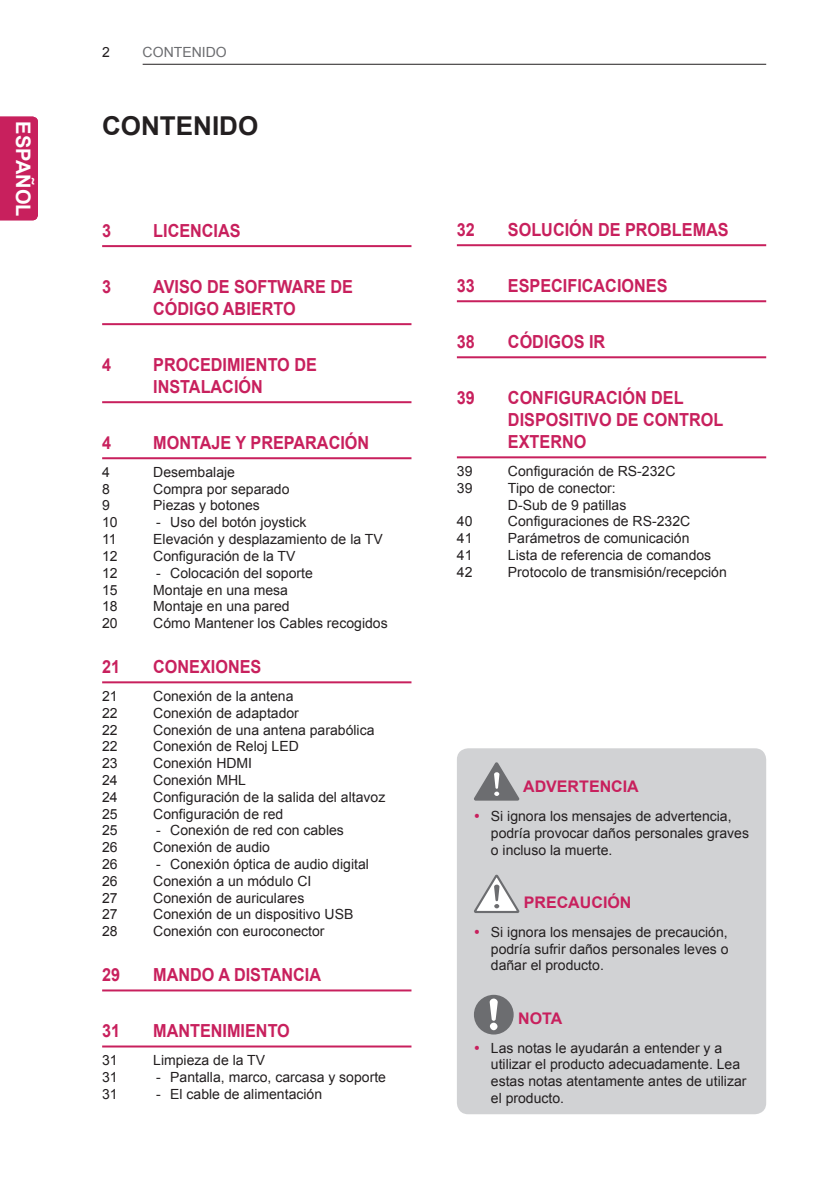
<style>
.page{position:relative;width:840px;height:1191px;background:#fff}
.page>*{position:absolute;margin:0;border:0;box-sizing:border-box;transform-origin:0 0}
.t1{font:700 26px "Arial";color:#231f20}
.t2{font:700 20px "Arial";color:#fff}
.t3{font:700 18px/22px "Arial";color:#c8205d;scale:.9 1}
.t4{font:700 16px "Arial";color:#c8205d}
.t5{font:14px/16.8px "Arial";color:#231f20}
.t6{font:14px "Arial";color:#6c6d70}
.t7{font:700 14px "Arial";color:#fff}
</style>
<div class="page">
<div style="left:0;top:117px;width:38px;height:103px;background:#c8205d"></div>
<hr style="left:142px;top:64px;width:623px;height:1px;background:#231f20">
<hr style="left:102px;top:245px;width:309px;height:2px;background:#c8205d">
<hr style="left:102px;top:323px;width:309px;height:2px;background:#c8205d">
<hr style="left:102px;top:401px;width:309px;height:2px;background:#c8205d">
<hr style="left:102px;top:457px;width:309px;height:2px;background:#c8205d">
<hr style="left:102px;top:681px;width:309px;height:2px;background:#c8205d">
<hr style="left:102px;top:989px;width:309px;height:2px;background:#c8205d">
<hr style="left:102px;top:1045px;width:309px;height:2px;background:#c8205d">
<hr style="left:456px;top:244px;width:309px;height:2px;background:#c8205d">
<hr style="left:456px;top:300px;width:309px;height:2px;background:#c8205d">
<hr style="left:456px;top:356px;width:309px;height:2px;background:#c8205d">
<hr style="left:456px;top:456px;width:309px;height:2px;background:#c8205d">
<div style="left:456px;top:748px;width:309px;height:366px;background:#d1d2d4;border-radius:11px"></div>
<svg style="left:474px;top:762px;width:45px;height:38px"></svg>
<svg style="left:474px;top:874px;width:45px;height:39px"></svg>
<svg style="left:474px;top:994px;width:39px;height:40px"></svg>
<svg style="left:489px;top:1022px;width:8px;height:8px"></svg>
<h2 class="t2" style="left:36px;top:121px;width:97px;rotate:90deg">ESPAÑOL</h2>
<p class="t7" style="left:35px;top:154px;width:32px;rotate:90deg">ENG</p>
<p class="t5" style="left:102px;top:44px;width:9px">2</p>
<p class="t6" style="left:142px;top:43px;width:85px">CONTENIDO</p>
<h1 class="t1" style="left:102px;top:109px;width:158px">CONTENIDO</h1>
<p class="t3" style="left:102px;top:220px;width:12px">3</p>
<p class="t3" style="left:153px;top:220px;width:99px">LICENCIAS</p>
<p class="t3" style="left:102px;top:276px;width:12px">3</p>
<p class="t3" style="left:153px;top:276px;width:223px">AVISO DE SOFTWARE DE<br>CÓDIGO ABIERTO</p>
<p class="t3" style="left:102px;top:354px;width:12px">4</p>
<p class="t3" style="left:153px;top:354px;width:183px">PROCEDIMIENTO DE<br>INSTALACIÓN</p>
<p class="t3" style="left:102px;top:432px;width:12px">4</p>
<p class="t3" style="left:153px;top:432px;width:241px">MONTAJE Y PREPARACIÓN</p>
<p class="t5" style="left:102px;top:464px;width:9px">4</p>
<p class="t5" style="left:153px;top:464px;width:83px">Desembalaje</p>
<p class="t5" style="left:102px;top:480px;width:9px">8</p>
<p class="t5" style="left:153px;top:480px;width:138px">Compra por separado</p>
<p class="t5" style="left:102px;top:497px;width:9px">9</p>
<p class="t5" style="left:153px;top:497px;width:108px">Piezas y botones</p>
<p class="t5" style="left:102px;top:514px;width:17px">10</p>
<p class="t5" style="left:156px;top:514px;width:152px">- Uso del botón joystick</p>
<p class="t5" style="left:102px;top:531px;width:16px">11</p>
<p class="t5" style="left:153px;top:531px;width:231px">Elevación y desplazamiento de la TV</p>
<p class="t5" style="left:102px;top:548px;width:17px">12</p>
<p class="t5" style="left:153px;top:548px;width:144px">Configuración de la TV</p>
<p class="t5" style="left:102px;top:564px;width:17px">12</p>
<p class="t5" style="left:156px;top:564px;width:158px">- Colocación del soporte</p>
<p class="t5" style="left:102px;top:581px;width:17px">15</p>
<p class="t5" style="left:153px;top:581px;width:136px">Montaje en una mesa</p>
<p class="t5" style="left:102px;top:598px;width:17px">18</p>
<p class="t5" style="left:153px;top:598px;width:138px">Montaje en una pared</p>
<p class="t5" style="left:102px;top:615px;width:17px">20</p>
<p class="t5" style="left:153px;top:615px;width:236px">Cómo Mantener los Cables recogidos</p>
<p class="t3" style="left:102px;top:656px;width:22px">21</p>
<p class="t3" style="left:153px;top:656px;width:122px">CONEXIONES</p>
<p class="t5" style="left:102px;top:688px;width:17px">21</p>
<p class="t5" style="left:153px;top:688px;width:142px">Conexión de la antena</p>
<p class="t5" style="left:102px;top:704px;width:17px">22</p>
<p class="t5" style="left:153px;top:704px;width:147px">Conexión de adaptador</p>
<p class="t5" style="left:102px;top:721px;width:17px">22</p>
<p class="t5" style="left:153px;top:721px;width:223px">Conexión de una antena parabólica</p>
<p class="t5" style="left:102px;top:738px;width:17px">22</p>
<p class="t5" style="left:153px;top:738px;width:147px">Conexión de Reloj LED</p>
<p class="t5" style="left:102px;top:755px;width:17px">23</p>
<p class="t5" style="left:153px;top:755px;width:100px">Conexión HDMI</p>
<p class="t5" style="left:102px;top:772px;width:17px">24</p>
<p class="t5" style="left:153px;top:772px;width:94px">Conexión MHL</p>
<p class="t5" style="left:102px;top:788px;width:17px">24</p>
<p class="t5" style="left:153px;top:788px;width:233px">Configuración de la salida del altavoz</p>
<p class="t5" style="left:102px;top:805px;width:17px">25</p>
<p class="t5" style="left:153px;top:805px;width:131px">Configuración de red</p>
<p class="t5" style="left:102px;top:822px;width:17px">25</p>
<p class="t5" style="left:156px;top:822px;width:189px">- Conexión de red con cables</p>
<p class="t5" style="left:102px;top:839px;width:17px">26</p>
<p class="t5" style="left:153px;top:839px;width:118px">Conexión de audio</p>
<p class="t5" style="left:102px;top:856px;width:17px">26</p>
<p class="t5" style="left:156px;top:856px;width:214px">- Conexión óptica de audio digital</p>
<p class="t5" style="left:102px;top:872px;width:17px">26</p>
<p class="t5" style="left:153px;top:872px;width:159px">Conexión a un módulo CI</p>
<p class="t5" style="left:102px;top:889px;width:17px">27</p>
<p class="t5" style="left:153px;top:889px;width:152px">Conexión de auriculares</p>
<p class="t5" style="left:102px;top:906px;width:17px">27</p>
<p class="t5" style="left:153px;top:906px;width:201px">Conexión de un dispositivo USB</p>
<p class="t5" style="left:102px;top:923px;width:17px">28</p>
<p class="t5" style="left:153px;top:923px;width:173px">Conexión con euroconector</p>
<p class="t3" style="left:102px;top:964px;width:22px">29</p>
<p class="t3" style="left:153px;top:964px;width:188px">MANDO A DISTANCIA</p>
<p class="t3" style="left:102px;top:1020px;width:22px">31</p>
<p class="t3" style="left:153px;top:1020px;width:153px">MANTENIMIENTO</p>
<p class="t5" style="left:102px;top:1052px;width:17px">31</p>
<p class="t5" style="left:153px;top:1052px;width:113px">Limpieza de la TV</p>
<p class="t5" style="left:102px;top:1068px;width:17px">31</p>
<p class="t5" style="left:156px;top:1068px;width:231px">- Pantalla, marco, carcasa y soporte</p>
<p class="t5" style="left:102px;top:1085px;width:17px">31</p>
<p class="t5" style="left:156px;top:1085px;width:167px">- El cable de alimentación</p>
<p class="t3" style="left:456px;top:219px;width:22px">32</p>
<p class="t3" style="left:507px;top:219px;width:247px">SOLUCIÓN DE PROBLEMAS</p>
<p class="t3" style="left:456px;top:275px;width:22px">33</p>
<p class="t3" style="left:507px;top:275px;width:179px">ESPECIFICACIONES</p>
<p class="t3" style="left:456px;top:331px;width:22px">38</p>
<p class="t3" style="left:507px;top:331px;width:110px">CÓDIGOS IR</p>
<p class="t3" style="left:456px;top:387px;width:22px">39</p>
<p class="t3" style="left:507px;top:387px;width:241px">CONFIGURACIÓN DEL<br>DISPOSITIVO DE CONTROL<br>EXTERNO</p>
<p class="t5" style="left:456px;top:463px;width:17px">39</p>
<p class="t5" style="left:507px;top:463px;width:169px">Configuración de RS-232C</p>
<p class="t5" style="left:456px;top:479px;width:17px">39</p>
<p class="t5" style="left:507px;top:479px;width:120px">Tipo de conector:<br>D-Sub de 9 patillas</p>
<p class="t5" style="left:456px;top:513px;width:17px">40</p>
<p class="t5" style="left:507px;top:513px;width:184px">Configuraciones de RS-232C</p>
<p class="t5" style="left:456px;top:530px;width:17px">41</p>
<p class="t5" style="left:507px;top:530px;width:183px">Parámetros de comunicación</p>
<p class="t5" style="left:456px;top:547px;width:17px">41</p>
<p class="t5" style="left:507px;top:547px;width:205px">Lista de referencia de comandos</p>
<p class="t5" style="left:456px;top:563px;width:17px">42</p>
<p class="t5" style="left:507px;top:563px;width:220px">Protocolo de transmisión/recepción</p>
<p class="t4" style="left:523px;top:775px;width:117px">ADVERTENCIA</p>
<p class="t5" style="left:490px;top:807px;width:259px">Si ignora los mensajes de advertencia, podría provocar daños personales graves o incluso la muerte.</p>
<p class="t4" style="left:523px;top:891px;width:109px">PRECAUCIÓN</p>
<p class="t5" style="left:490px;top:923px;width:239px;text-align:justify">Si ignora los mensajes de precaución, podría sufrir daños personales leves o dañar el producto.</p>
<p class="t4" style="left:518px;top:1007px;width:46px">NOTA</p>
<p class="t5" style="left:490px;top:1039px;width:257px">Las notas le ayudarán a entender y a utilizar el producto adecuadamente. Lea estas notas atentamente antes de utilizar el producto.</p>
</div>
